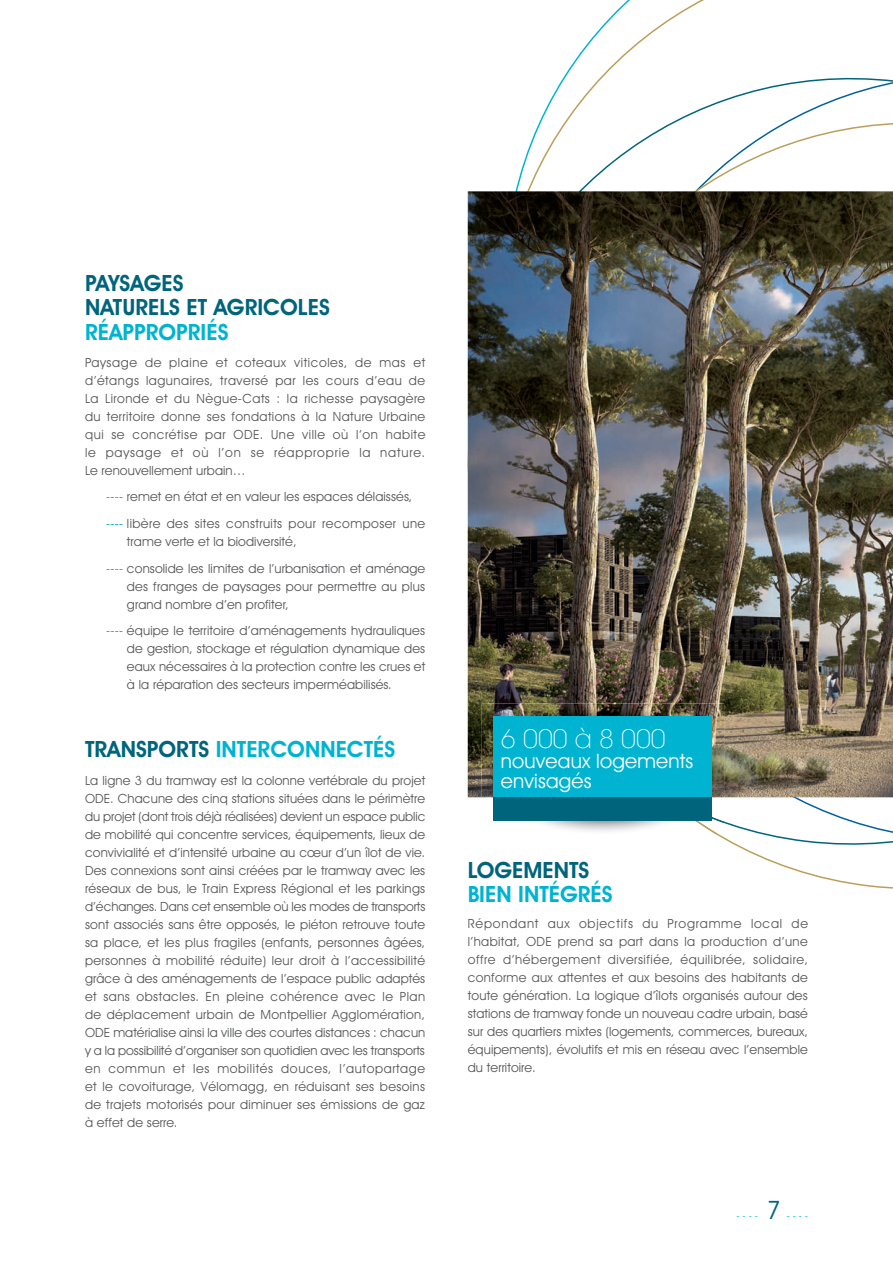
<style>
.page{position:relative;width:893px;height:1263px;background:#fff}
.page>*{position:absolute;margin:0;border:0;box-sizing:border-box;transform-origin:0 0}
.t1{font:200 26.25px "Avant Garde IT Cby BT";color:#fff}
.t2{font:25.5px "Avant Garde IT Cby BT";color:#00657c}
.t3{font:600 22.5px "Avant Garde IT Cby BT";color:#00b4d1}
.t4{font:600 22.5px/24px "Avant Garde IT Cby BT";color:#00657c}
.t5{font:19.95px/20px "Avant Garde IT Cby BT";letter-spacing:.01em;color:#fff}
.t6{font:12.75px/18px "Avant Garde IT Cby BT";letter-spacing:.01em;color:#57585a;text-align:justify}
.t7{font:12.75px/26.5px "Avant Garde IT Cby BT";letter-spacing:.035em;color:#57585a}
.t8{font:9.75px "Avant Garde IT Cby BT";color:#00b4d1}
.s1{color:#00a8b9}
.s2{color:#00657c}
</style>
<div class="page">
<svg style="left:467px;top:56px;width:426px;height:811px"></svg>
<img style="left:468px;top:191px;width:425px;height:606px">
<img style="left:482px;top:703px;width:242px;height:131px">
<img style="left:665px;top:821px;width:53px;height:13px">
<img style="left:666px;top:797px;width:58px;height:26px">
<div style="left:493px;top:717px;width:219px;height:104px;background:#00b4d1"></div>
<div style="left:493px;top:797px;width:219px;height:24px;background:#00657c"></div>
<h3 class="t4" style="left:85px;top:271px;width:246px">PAYSAGES<br>NATURELS ET AGRICOLES</h3>
<h3 class="t3" style="left:85px;top:318px;width:145px">RÉAPPROPRIÉS</h3>
<p class="t6" style="left:85px;top:353px;width:342px">Paysage de plaine et coteaux viticoles, de mas et d’étangs lagunaires, traversé par les cours d’eau de La Lironde et du Nègue-Cats : la richesse paysagère du territoire donne ses fondations à la Nature Urbaine qui se concrétise par ODE. Une ville où l’on habite le paysage et où l’on se réapproprie la nature.<br>Le renouvellement urbain…</p>
<p class="t7" style="left:106px;top:484px;width:320px"><span class="s1">----</span> remet en état et en valeur les espaces délaissés, <span class="s1">----</span> libère des sites construits pour recomposer une</p>
<p class="t6" style="left:106px;top:528px;width:320px;line-height:26.5px;text-indent:21px">trame verte et la biodiversité,<br><span class="s1">----</span> consolide les limites de l’urbanisation et aménage</p>
<p class="t6" style="left:127px;top:577px;width:300px">des franges de paysages pour permettre au plus grand nombre d’en profiter,</p>
<p class="t6" style="left:127px;top:621px;width:300px;text-indent:-21px"><span class="s1">----</span> équipe le territoire d’aménagements hydrauliques de gestion, stockage et régulation dynamique des eaux nécessaires à la protection contre les crues et à la réparation des secteurs imperméabilisés.</p>
<h3 class="t3" style="left:85px;top:735px;width:312px"><span class="s2">TRANSPORTS</span> INTERCONNECTÉS</h3>
<p class="t6" style="left:85px;top:771px;width:342px">La ligne 3 du tramway est la colonne vertébrale du projet ODE. Chacune des cinq stations situées dans le périmètre du projet (dont trois déjà réalisées) devient un espace public de mobilité qui concentre services, équipements, lieux de convivialité et d’intensité urbaine au cœur d’un îlot de vie.<br>Des connexions sont ainsi créées par le tramway avec les réseaux de bus, le Train Express Régional et les parkings d’échanges. Dans cet ensemble où les modes de transports sont associés sans être opposés, le piéton retrouve toute sa place, et les plus fragiles (enfants, personnes âgées, personnes à mobilité réduite) leur droit à l’accessibilité grâce à des aménagements de l’espace public adaptés et sans obstacles. En pleine cohérence avec le Plan de déplacement urbain de Montpellier Agglomération, ODE matérialise ainsi la ville des courtes distances : chacun y a la possibilité d’organiser son quotidien avec les transports en commun et les mobilités douces, l’autopartage et le covoiturage, Vélomagg, en réduisant ses besoins de trajets motorisés pour diminuer ses émissions de gaz à effet de serre.</p>
<h1 class="t1" style="left:501px;top:722px;width:166px">6 000 à 8 000</h1>
<h3 class="t5" style="left:501px;top:750px;width:194px">nouveaux logements envisagés</h3>
<h3 class="t4" style="left:468px;top:857px;width:123px">LOGEMENTS</h3>
<h3 class="t3" style="left:468px;top:880px;width:146px">BIEN INTÉGRÉS</h3>
<p class="t6" style="left:468px;top:915px;width:342px">Répondant aux objectifs du Programme local de l’habitat, ODE prend sa part dans la production d’une offre d’hébergement diversifiée, équilibrée, solidaire, conforme aux attentes et aux besoins des habitants de toute génération. La logique d’îlots organisés autour des stations de tramway fonde un nouveau cadre urbain, basé sur des quartiers mixtes (logements, commerces, bureaux, équipements), évolutifs et mis en réseau avec l’ensemble du territoire.</p>
<p class="t8" style="left:737px;top:1209px;width:23px">----</p>
<h2 class="t2" style="left:766px;top:1194px;width:16px">7</h2>
<p class="t8" style="left:787px;top:1209px;width:23px">----</p>
</div>
